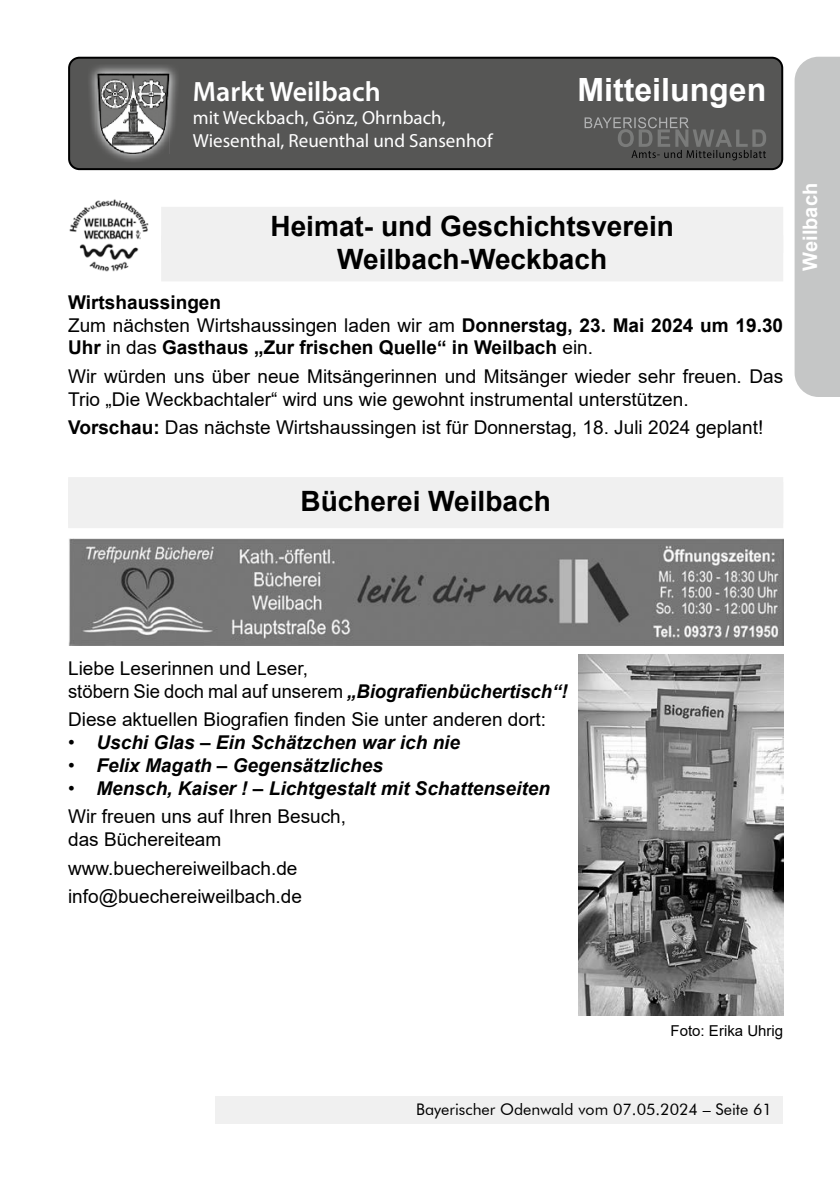
<style>
.page{position:relative;width:840px;height:1191px;background:#fff}
.page>*{position:absolute;margin:0;border:0;box-sizing:border-box;transform-origin:0 0}
.t1{font:700 32px "Arial";color:#fff}
.t2{font:700 28px/33.6px "Arial";color:#000;text-align:center}
.t3{font:600 28px "Myriad Pro";color:#fff}
.t4{font:700 20px "Arial";color:#fff}
.t5{font:19px/28.4px "Arial";color:#000}
.t6{font:italic 700 19px/28.4px "Arial";color:#000}
.t7{font:700 19px/22.8px "Arial";color:#000}
.t8{font:19px/22.8px "Myriad Pro";color:#fff}
.t9{font:16px "Futura BT";color:#000}
.t10{font:15px "Arial";color:#000}
.s1{font-weight:400}
.s2{font-weight:700}
.s3{font-weight:700;font-style:italic}
.s4{font-weight:400;font-style:normal}
</style>
<div class="page">
<div style="left:215px;top:1097px;width:567px;height:27px;background:#f0f0f0"></div>
<div style="left:69px;top:58px;width:712px;height:111px;background:#565655;border-radius:10px"></div>
<div style="left:68px;top:57px;width:714px;height:113px;border:2px solid #000;border-radius:10px"></div>
<svg style="left:584px;top:117px;width:181px;height:43px"></svg>
<img style="left:90px;top:65px;width:87px;height:96px">
<img style="left:96px;top:73px;width:74px;height:81px">
<div style="left:161px;top:207px;width:621px;height:46px;background:#f0f0f0"></div>
<div style="left:161px;top:235px;width:621px;height:46px;background:#f0f0f0"></div>
<img style="left:69px;top:199px;width:80px;height:73px">
<div style="left:68px;top:482px;width:714px;height:46px;background:#f0f0f0"></div>
<div style="left:68px;top:477px;width:714px;height:46px;background:#f0f0f0"></div>
<img style="left:68px;top:538px;width:714px;height:107px">
<img style="left:578px;top:655px;width:204px;height:360px">
<svg style="left:794px;top:57px;width:45px;height:340px;background:#c8c9c9"></svg>
<h2 class="t3" style="left:193px;top:74px;width:189px">Markt Weilbach</h2>
<h1 class="t1" style="left:577px;top:67px;width:190px">Mitteilungen</h1>
<p class="t8" style="left:193px;top:106px;width:301px">mit Weckbach, Gönz, Ohrnbach,<br>Wiesenthal, Reuenthal und Sansenhof</p>
<h2 class="t2" style="left:270px;top:209px;width:405px">Heimat- und Geschichtsverein<br>Weilbach-Weckbach</h2>
<p class="t7" style="left:68px;top:291px;width:716px">Wirtshaussingen<br><span class="s1">Zum nächsten Wirtshaussingen laden wir am</span> Donnerstag, 23. Mai 2024 um 19.30<br>Uhr <span class="s1">in das</span> Gasthaus „Zur frischen Quelle“ in Weilbach <span class="s1">ein.</span></p>
<p class="t5" style="left:68px;top:364px;width:716px;line-height:22.8px">Wir würden uns über neue Mitsängerinnen und Mitsänger wieder sehr freuen. Das<br>Trio „Die Weckbachtaler“ wird uns wie gewohnt instrumental unterstützen.</p>
<p class="t5" style="left:68px;top:413px;width:696px"><span class="s2">Vorschau:</span> Das nächste Wirtshaussingen ist für Donnerstag, 18. Juli 2024 geplant!</p>
<p class="t4" style="left:795px;top:270px;width:89px;rotate:-90deg">Weilbach</p>
<h2 class="t2" style="left:300px;top:485px;width:252px">Bücherei Weilbach</h2>
<p class="t5" style="left:68px;top:654px;width:241px">Liebe Leserinnen und Leser,</p>
<p class="t5" style="left:68px;top:677px;width:500px">stöbern Sie doch mal auf unserem <span class="s3">„Biografienbüchertisch“!<br></span>Diese aktuellen Biografien finden Sie unter anderen dort:</p>
<p class="t6" style="left:68px;top:729px;width:393px"><span class="s4">•</span> Uschi Glas – Ein Schätzchen war ich nie</p>
<p class="t6" style="left:68px;top:751px;width:316px"><span class="s4">•</span> Felix Magath – Gegensätzliches</p>
<p class="t6" style="left:68px;top:774px;width:483px"><span class="s4">•</span> Mensch, Kaiser ! – Lichtgestalt mit Schattenseiten<br><span class="s4">Wir freuen uns auf Ihren Besuch,</span></p>
<p class="t5" style="left:68px;top:825px;width:235px">das Büchereiteam www.buechereiweilbach.de info@buechereiweilbach.de</p>
<p class="t10" style="left:670px;top:1020px;width:114px">Foto: Erika Uhrig</p>
<p class="t9" style="left:416px;top:1099px;width:357px">Bayerischer Odenwald vom 07.05.2024 – Seite 61</p>
</div>
